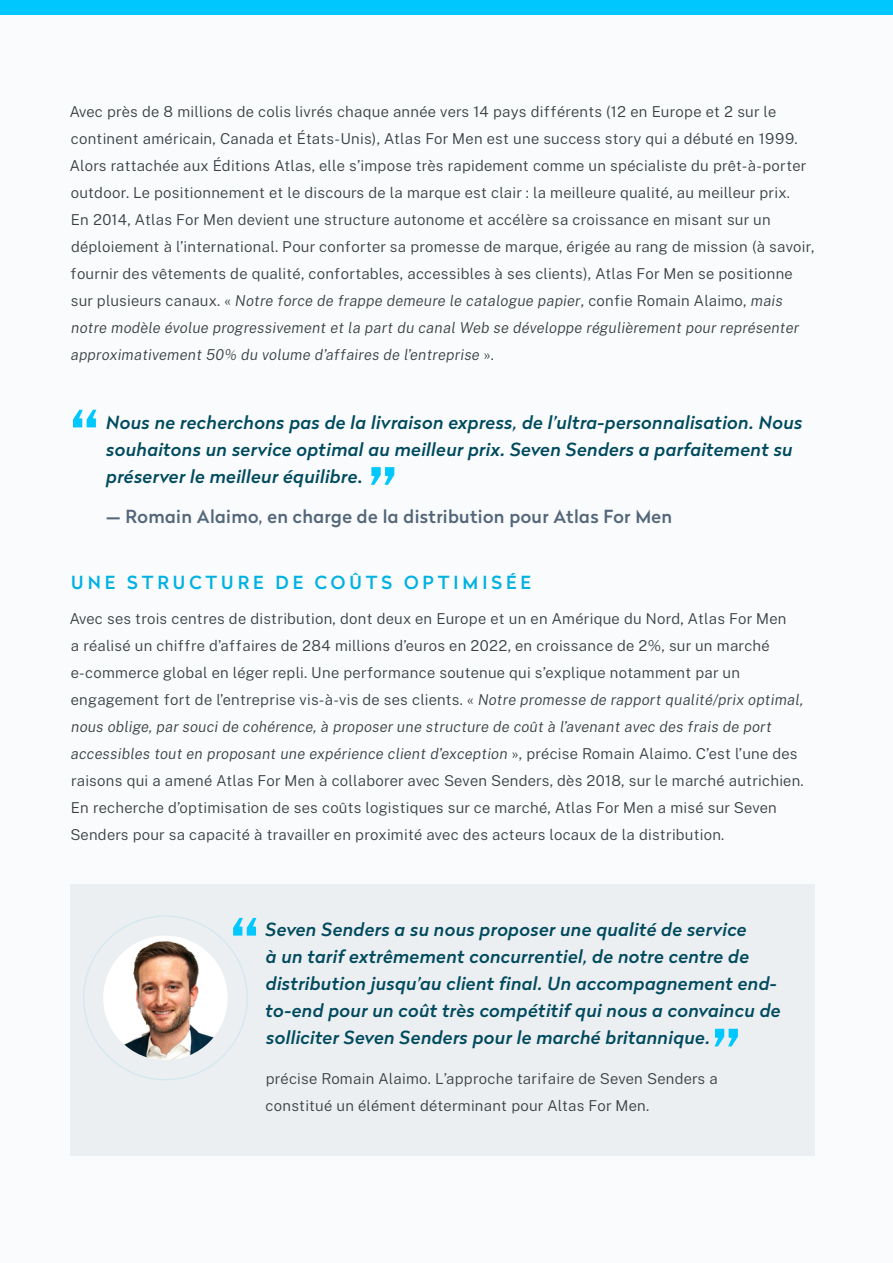
<style>
.page{position:relative;width:893px;height:1263px;background:#f4f8fa}
.page>*{position:absolute;margin:0;border:0;box-sizing:border-box;transform-origin:0 0}
.t1{font:700 63px "Public Sans";color:#00c8ff}
.t2{font:italic 500 18px/27px "Radikal";letter-spacing:.02em;color:#004a5e}
.t3{font:500 18px "Radikal";letter-spacing:.02em;color:#546679}
.t4{font:500 18px "Radikal";letter-spacing:.22em;color:#00b1e1}
.t5{font:300 15px/27px "Public Sans";letter-spacing:.02em;color:#393f42}
.s1{font-style:italic}
.s2{font-style:normal}
</style>
<div class="page">
<div style="left:0;top:0;width:893px;height:15px;background:#00c8ff"></div>
<div style="left:71px;top:884px;width:744px;height:272px;background:#eceff1"></div>
<svg style="left:83px;top:915px;width:165px;height:165px"></svg>
<img style="left:103px;top:936px;width:125px;height:124px;border-radius:62px">
<p class="t5" style="left:70px;top:97px;width:746px">Avec près de 8 millions de colis livrés chaque année vers 14 pays différents (12 en Europe et 2 sur le continent américain, Canada et États-Unis), Atlas For Men est une success story qui a débuté en 1999.<br>Alors rattachée aux Éditions Atlas, elle s’impose très rapidement comme un spécialiste du prêt-à-porter outdoor. Le positionnement et le discours de la marque est clair : la meilleure qualité, au meilleur prix.<br>En 2014, Atlas For Men devient une structure autonome et accélère sa croissance en misant sur un déploiement à l’international. Pour conforter sa promesse de marque, érigée au rang de mission (à savoir, fournir des vêtements de qualité, confortables, accessibles à ses clients), Atlas For Men se positionne sur plusieurs canaux. « <span class="s1">Notre force de frappe demeure le catalogue papier</span>, confie Romain Alaimo, <span class="s1">mais notre modèle évolue progressivement et la part du canal Web se développe régulièrement pour représenter approximativement 50% du volume d’affaires de l’entreprise</span> ».</p>
<h1 class="t1" style="left:71px;top:384px;width:32px">“</h1>
<p class="t2" style="left:106px;top:409px;width:697px">Nous ne recherchons pas de la livraison express, de l’ultra-personnalisation. Nous souhaitons un service optimal au meilleur prix. Seven Senders a parfaitement su préserver le meilleur équilibre<span class="s2">.</span></p>
<p class="t3" style="left:106px;top:505px;width:567px">— Romain Alaimo, en charge de la distribution pour Atlas For Men</p>
<h1 class="t1" style="left:368px;top:441px;width:31px">”</h1>
<p class="t4" style="left:71px;top:571px;width:461px">UNE STRUCTURE DE COÛTS OPTIMISÉE</p>
<p class="t5" style="left:70px;top:604px;width:735px">Avec ses trois centres de distribution, dont deux en Europe et un en Amérique du Nord, Atlas For Men<br>a réalisé un chiffre d’affaires de 284 millions d’euros en 2022, en croissance de 2%, sur un marché e-commerce global en léger repli. Une performance soutenue qui s’explique notamment par un engagement fort de l’entreprise vis-à-vis de ses clients. « <span class="s1">Notre promesse de rapport qualité/prix optimal, nous oblige, par souci de cohérence, à proposer une structure de coût à l’avenant avec des frais de port accessibles tout en proposant une expérience client d’exception</span> », précise Romain Alaimo. C’est l’une des raisons qui a amené Atlas For Men à collaborer avec Seven Senders, dès 2018, sur le marché autrichien.<br>En recherche d’optimisation de ses coûts logistiques sur ce marché, Atlas For Men a misé sur Seven Senders pour sa capacité à travailler en proximité avec des acteurs locaux de la distribution.</p>
<h1 class="t1" style="left:231px;top:892px;width:32px">“</h1>
<p class="t2" style="left:266px;top:915px;width:516px">Seven Senders a su nous proposer une qualité de service<br>à un tarif extrêmement concurrentiel, de notre centre de distribution jusqu’au client final. Un accompagnement end&shy;to-end pour un coût très compétitif qui nous a convaincu de solliciter Seven Senders pour le marché britannique.</p>
<p class="t5" style="left:266px;top:1064px;width:454px">précise Romain Alaimo. L’approche tarifaire de Seven Senders a constitué un élément déterminant pour Altas For Men.</p>
<h1 class="t1" style="left:711px;top:1003px;width:31px">”</h1>
</div>
